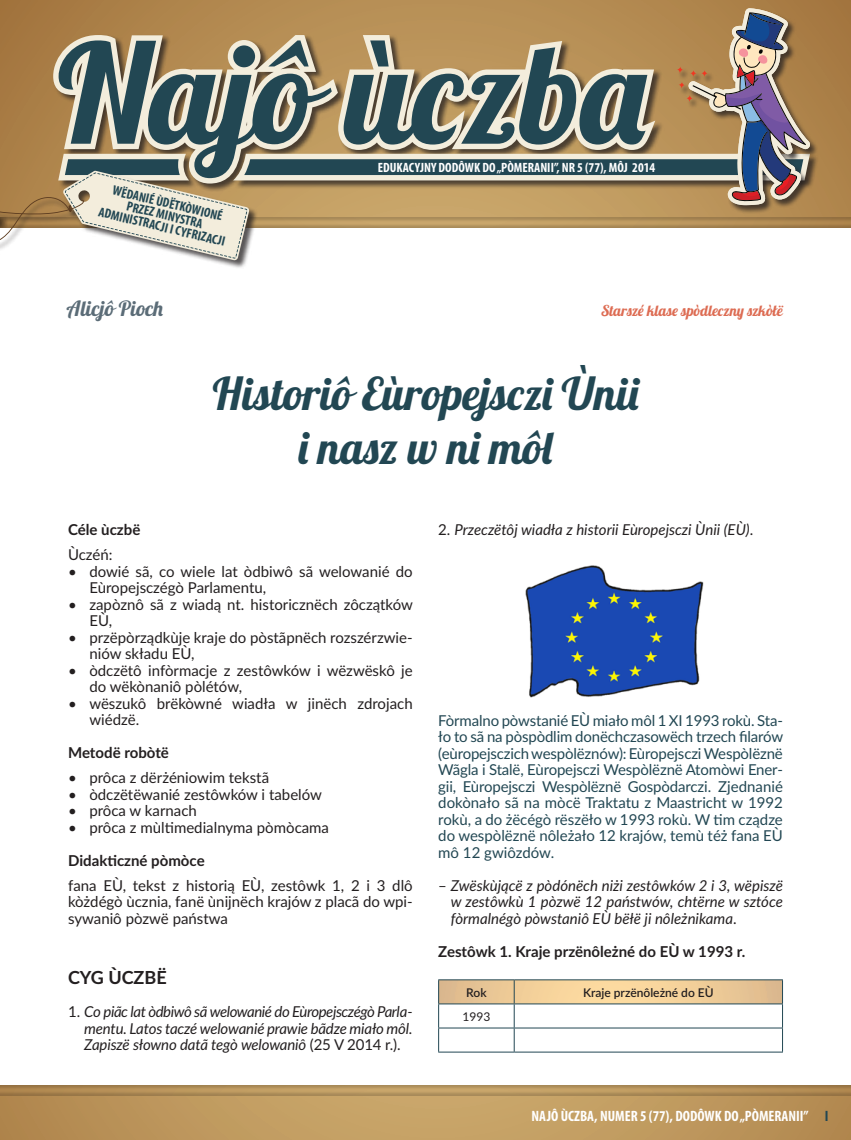
<style>
.page{position:relative;width:851px;height:1140px;background:#fff}
.page>*{position:absolute;margin:0;border:0;box-sizing:border-box;transform-origin:0 0}
.t1{font:45px/54px "Lobster 1.4";color:#224753;text-align:center}
.t2{font:21px "Lobster 1.4";color:#5b6c77}
.t3{font:700 18px "Lato";color:#231f20}
.t4{font:15px/16.5px "Lato";color:#231f20}
.t5{font:15px/16.5px "Lato";color:#224753;text-align:justify}
.t6{font:italic 15px/16.5px "Lato";color:#231f20;text-align:justify}
.t7{font:700 15px "Lato";color:#231f20}
.t8{font:700 condensed 15px "Myriad Pro";color:#fff}
.t9{font:15px "Lobster 1.4";color:#dd6c53}
.t10{font:700 condensed 13.5px/12px "Myriad Pro";color:#224753;text-align:center}
.t11{font:700 condensed 13.5px "Myriad Pro";color:#fff}
.t12{font:600 12px "Lato";color:#231f20}
.t13{font:12px "Lato";color:#231f20}
.s1{font-style:normal}
.s2{color:#224753}
</style>
<div class="page">
<svg style="left:0;top:0;width:850px;height:216px;background:#ac8249"></svg>
<svg style="left:0;top:1096px;width:850px;height:44px;background:#bf995e"></svg>
<div style="left:0;top:216px;width:850px;height:14px;background:#231f20;opacity:.75"></div>
<div style="left:0;top:1083px;width:850px;height:13px;background:#231f20;opacity:.75"></div>
<div style="left:0;top:120px;width:258px;height:149px;background:#231f20;opacity:.75"></div>
<div style="left:677px;top:8px;width:141px;height:206px;background:#231f20;opacity:.75"></div>
<svg style="left:0;top:8px;width:810px;height:253px;background:#a59981"></svg>
<svg style="left:438px;top:979px;width:345px;height:72px"></svg>
<hr style="left:438px;top:1051px;width:76px;height:1px;background:#224753">
<hr style="left:514px;top:1051px;width:268px;height:1px;background:#224753">
<img style="left:525px;top:565px;width:179px;height:133px">
<p class="t10" style="left:105px;top:182px;width:131px;rotate:13deg">WËDANIÉ ÙDËTKÒWIONÉ<br>PRZEZ MINYSTRA<br>ADMINISTRACJI I CYFRIZACJI</p>
<p class="t11" style="left:378px;top:159px;width:279px">EDUKACYJNY DODÔWK DO „PÒMERANII”, NR 5 (77), MÔJ 2014</p>
<h2 class="t2" style="left:67px;top:295px;width:98px">Alicjô Pioch</h2>
<p class="t9" style="left:601px;top:301px;width:183px">Starszé klase spòdleczny szkòłë</p>
<h1 class="t1" style="left:212px;top:366px;width:427px">Historiô Eùropejsczi Ùnii i nasz w ni môl</h1>
<p class="t7" style="left:68px;top:519px;width:74px">Céle ùczbë</p>
<p class="t4" style="left:68px;top:546px;width:46px">Ùczéń:</p>
<p class="t4" style="left:89px;top:562px;width:325px;text-indent:-21px">• dowié sã, co wiele lat òdbiwô sã welowanié do<br>Eùropejsczégò Parlamentu,</p>
<p class="t4" style="left:89px;top:595px;width:325px;text-indent:-21px">• zapòznô sã z wiadą nt. historicznëch zôczątków<br>EÙ,</p>
<p class="t4" style="left:89px;top:628px;width:325px;text-indent:-21px">• przëpòrządkùje kraje do pòstãpnëch rozszérzwie&shy;niów składu EÙ,</p>
<p class="t4" style="left:89px;top:661px;width:325px;text-indent:-21px">• òdczëtô infòrmacje z zestôwków i wëzwëskô je do wëkònaniô pòlétów,</p>
<p class="t4" style="left:89px;top:694px;width:325px;text-indent:-21px">• wëszukô brëkòwné wiadła w jinëch zdrojach wiédzë.</p>
<p class="t7" style="left:68px;top:742px;width:102px">Metodë robòtë</p>
<p class="t4" style="left:68px;top:769px;width:202px">• prôca z dërżéniowim tekstã</p>
<p class="t4" style="left:68px;top:785px;width:255px">• òdczëtëwanié zestôwków i tabelów</p>
<p class="t4" style="left:68px;top:802px;width:130px">• prôca w karnach</p>
<p class="t4" style="left:68px;top:818px;width:262px">• prôca z mùltimedialnyma pòmòcama</p>
<p class="t7" style="left:68px;top:849px;width:138px">Didakticzné pòmòce</p>
<p class="t4" style="left:68px;top:876px;width:346px;text-align:justify">fana EÙ, tekst z historią EÙ, zestôwk 1, 2 i 3 dlô kòżdégò ùcznia, fanë ùnijnëch krajów z placã do wpi&shy;sywaniô pòzwë państwa</p>
<p class="t3" style="left:68px;top:964px;width:100px">CYG ÙCZBË</p>
<p class="t6" style="left:84px;top:1002px;width:330px;text-indent:-16px"><span class="s1">1.</span> Co piãc lat òdbiwô sã welowanié do Eùropejsczégò Parla&shy;mentu. Latos taczé welowanié prawie bãdze miało môl.<br>Zapiszë słowno datã tegò welowaniô <span class="s1">(25 V 2014 r.).</span></p>
<p class="t6" style="left:438px;top:521px;width:316px"><span class="s1">2.</span> Przeczëtôj wiadła z historii Eùropejsczi Ùnii (EÙ)<span class="s1">.</span></p>
<p class="t5" style="left:438px;top:711px;width:346px">Fòrmalno pòwstanié EÙ miało môl 1 XI 1993 rokù. Sta&shy;ło to sã na pòspòdlim donëchczasowëch trzech filarów (eùropejsczichwespòlëznów):EùropejscziWespòlëznë Wãgla i Stalë, Eùropejsczi Wespòlëznë Atomòwi Ener&shy;gii, Eùropejsczi Wespòlëznë Gospòdarczi. Zjednanié dokònało sã na mòcë Traktatu z Maastricht w 1992 rokù, a do żëcégò rëszëło w 1993 rokù. W tim cządze do wespòlëznë nôleżało 12 krajów, temù téż fana EÙ mô 12 gwiôzdów.</p>
<p class="t6" style="left:451px;top:876px;width:333px;text-indent:-13px"><span class="s1">–</span> Zwëskùjącë z pòdónëch niżi zestôwków 2 i 3, wëpiszë w zestôwkù 1 pòzwë 12 państwów, chtërne w sztóce fòrmalnégò pòwstaniô EÙ bëłë ji nôleżnikama<span class="s1">.</span></p>
<p class="t7" style="left:438px;top:940px;width:308px">Zestôwk 1. Kraje przënôleżné do EÙ w 1993 r.</p>
<p class="t12" style="left:466px;top:983px;width:22px">Rok</p>
<p class="t12" style="left:583px;top:983px;width:132px">Kraje przënôleżné do EÙ</p>
<p class="t13" style="left:462px;top:1007px;width:29px">1993</p>
<p class="t8" style="left:531px;top:1106px;width:298px">NAJÔ ÙCZBA, NUMER 5 (77), DODÔWK DO „PÒMERANII” <span class="s2">I</span></p>
</div>
